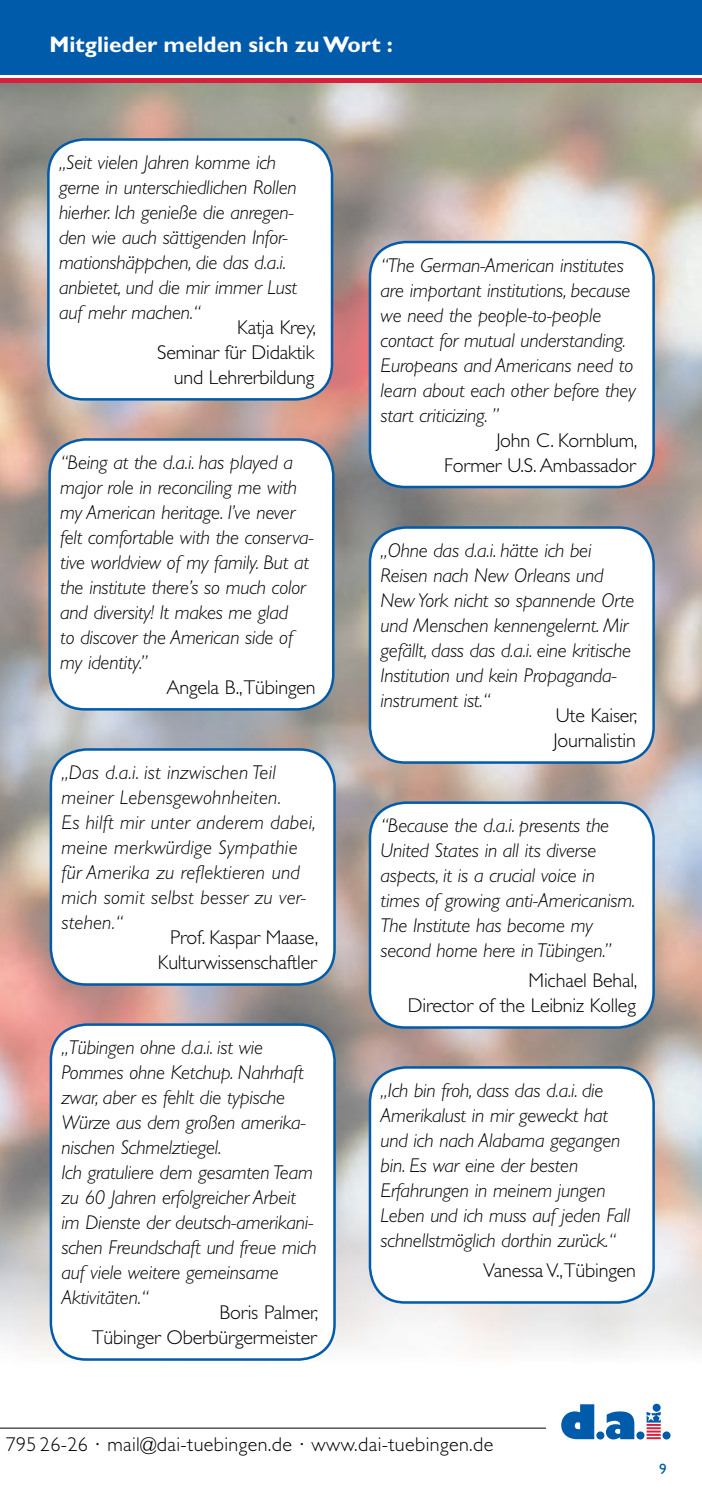
<style>
.page{position:relative;width:702px;height:1489px;background:#fff}
.page>*{position:absolute;margin:0;border:0;box-sizing:border-box;transform-origin:0 0}
.t1{font:700 22.5px "Gill Sans";color:#fff}
.t2{font:italic 300 20px/25px "Gill Sans";letter-spacing:-.01em;color:#000}
.t3{font:300 20px/25px "Gill Sans";letter-spacing:-.01em;color:#000;text-align:right}
.t4{font:italic 300 20px/25px "Gill Sans";letter-spacing:.01em;color:#000}
.t5{font:300 20px "Gill Sans";letter-spacing:.02em;color:#000}
.t6{font:15px "Gill Sans";color:#005baa}
</style>
<div class="page">
<img style="left:0;top:83px;width:702px;height:1345px">
<div style="left:0;top:0;width:702px;height:74px;background:#005baa"></div>
<div style="left:0;top:78px;width:702px;height:5px;background:#da1f3d"></div>
<hr style="left:0;top:1427px;width:546px;height:1px;background:#000">
<svg style="left:561px;top:1404px;width:33px;height:34px"></svg>
<svg style="left:606px;top:1411px;width:28px;height:28px"></svg>
<div style="left:596px;top:1431px;width:8px;height:8px;background:#005baa;border-radius:50%"></div>
<div style="left:636px;top:1431px;width:8px;height:8px;background:#005baa;border-radius:50%"></div>
<div style="left:662px;top:1431px;width:8px;height:8px;background:#005baa;border-radius:50%"></div>
<svg style="left:646px;top:1403px;width:14px;height:35px"></svg>
<div style="left:48px;top:139px;width:284px;height:260px;background:#fff;border-radius:35px"></div>
<div style="left:47px;top:138px;width:286px;height:262px;border:2px solid #005baa;border-radius:35px"></div>
<div style="left:370px;top:527px;width:283px;height:235px;background:#fff;border-radius:35px"></div>
<div style="left:369px;top:526px;width:285px;height:237px;border:2px solid #005baa;border-radius:35px"></div>
<div style="left:51px;top:749px;width:283px;height:235px;background:#fff;border-radius:35px"></div>
<div style="left:50px;top:748px;width:286px;height:237px;border:2px solid #005baa;border-radius:35px"></div>
<div style="left:370px;top:242px;width:283px;height:245px;background:#fff;border-radius:35px"></div>
<div style="left:369px;top:241px;width:285px;height:247px;border:2px solid #005baa;border-radius:35px"></div>
<div style="left:51px;top:1024px;width:283px;height:335px;background:#fff;border-radius:35px"></div>
<div style="left:50px;top:1023px;width:286px;height:337px;border:2px solid #005baa;border-radius:35px"></div>
<div style="left:50px;top:439px;width:283px;height:270px;background:#fff;border-radius:35px"></div>
<div style="left:48px;top:438px;width:286px;height:272px;border:2px solid #005baa;border-radius:35px"></div>
<div style="left:370px;top:802px;width:283px;height:225px;background:#fff;border-radius:35px"></div>
<div style="left:369px;top:801px;width:285px;height:227px;border:2px solid #005baa;border-radius:35px"></div>
<div style="left:370px;top:1067px;width:283px;height:235px;background:#fff;border-radius:35px"></div>
<div style="left:369px;top:1066px;width:285px;height:237px;border:2px solid #005baa;border-radius:35px"></div>
<p class="t1" style="left:50px;top:31px;width:345px">Mitglieder melden sich zu Wort :</p>
<p class="t2" style="left:59px;top:150px;width:240px">„Seit vielen Jahren komme ich gerne in unterschiedlichen Rollen hierher. Ich genieße die anregen&shy;den wie auch sättigenden Infor&shy;mationshäppchen, die das d.a.i. anbietet, und die mir immer Lust auf mehr machen.“</p>
<p class="t3" style="left:157px;top:315px;width:160px">Katja Krey,<br>Seminar für Didaktik und Lehrerbildung</p>
<p class="t2" style="left:60px;top:450px;width:255px">“Being at the d.a.i. has played a major role in reconciling me with my American heritage. I’ve never felt comfortable with the conserva&shy;tive worldview of my family. But at the institute there’s so much color and diversity! It makes me glad<br>to discover the American side of my identity.”</p>
<p class="t3" style="left:166px;top:675px;width:150px">Angela B., Tübingen</p>
<p class="t4" style="left:61px;top:760px;width:256px">„Das d.a.i. ist inzwischen Teil meiner Lebensgewohnheiten.<br>Es hilft mir unter anderem dabei, meine merkwürdige Sympathie für Amerika zu reflektieren und mich somit selbst besser zu ver&shy;stehen.“</p>
<p class="t3" style="left:158px;top:925px;width:162px">Prof. Kaspar Maase,<br>Kulturwissenschaftler</p>
<p class="t2" style="left:61px;top:1035px;width:257px">„Tübingen ohne d.a.i. ist wie<br>Pommes ohne Ketchup. Nahrhaft zwar, aber es fehlt die typische<br>Würze aus dem großen amerika&shy;nischen Schmelztiegel.<br>Ich gratuliere dem gesamten Team zu 60 Jahren erfolgreicher Arbeit im Dienste der deutsch-amerikani&shy;schen Freundschaft und freue mich auf viele weitere gemeinsame<br>Aktivitäten.“</p>
<p class="t3" style="left:92px;top:1300px;width:227px">Boris Palmer,<br>Tübinger Oberbürgermeister</p>
<p class="t2" style="left:380px;top:253px;width:257px">“The German-American institutes are important institutions, because we need the people-to-people contact for mutual understanding.<br>Europeans and Americans need to learn about each other before they start criticizing. ”</p>
<p class="t3" style="left:444px;top:428px;width:195px">John C. Kornblum,<br>Former U.S. Ambassador</p>
<p class="t2" style="left:380px;top:538px;width:255px">„Ohne das d.a.i. hätte ich bei<br>Reisen nach New Orleans und<br>New York nicht so spannende Orte und Menschen kennengelernt. Mir gefällt, dass das d.a.i. eine kritische<br>Institution und kein Propaganda&shy;instrument ist.“</p>
<p class="t3" style="left:553px;top:703px;width:85px;text-align:left">Ute Kaiser,<br>Journalistin</p>
<p class="t2" style="left:380px;top:813px;width:256px">“Because the d.a.i. presents the<br>United States in all its diverse aspects, it is a crucial voice in times of growing anti-Americanism.<br>The Institute has become my second home here in Tübingen.”</p>
<p class="t3" style="left:408px;top:968px;width:231px">Michael Behal,<br>Director of the Leibniz Kolleg</p>
<p class="t2" style="left:380px;top:1078px;width:251px">„Ich bin froh, dass das d.a.i. die<br>Amerikalust in mir geweckt hat und ich nach Alabama gegangen bin. Es war eine der besten<br>Erfahrungen in meinem jungen<br>Leben und ich muss auf jeden Fall schnellstmöglich dorthin zurück.“</p>
<p class="t3" style="left:483px;top:1258px;width:154px">Vanessa V., Tübingen</p>
<p class="t5" style="left:6px;top:1432px;width:489px">795 26-26 · mail@dai-tuebingen.de · www.dai-tuebingen.de</p>
<p class="t6" style="left:659px;top:1459px;width:9px">9</p>
</div>
